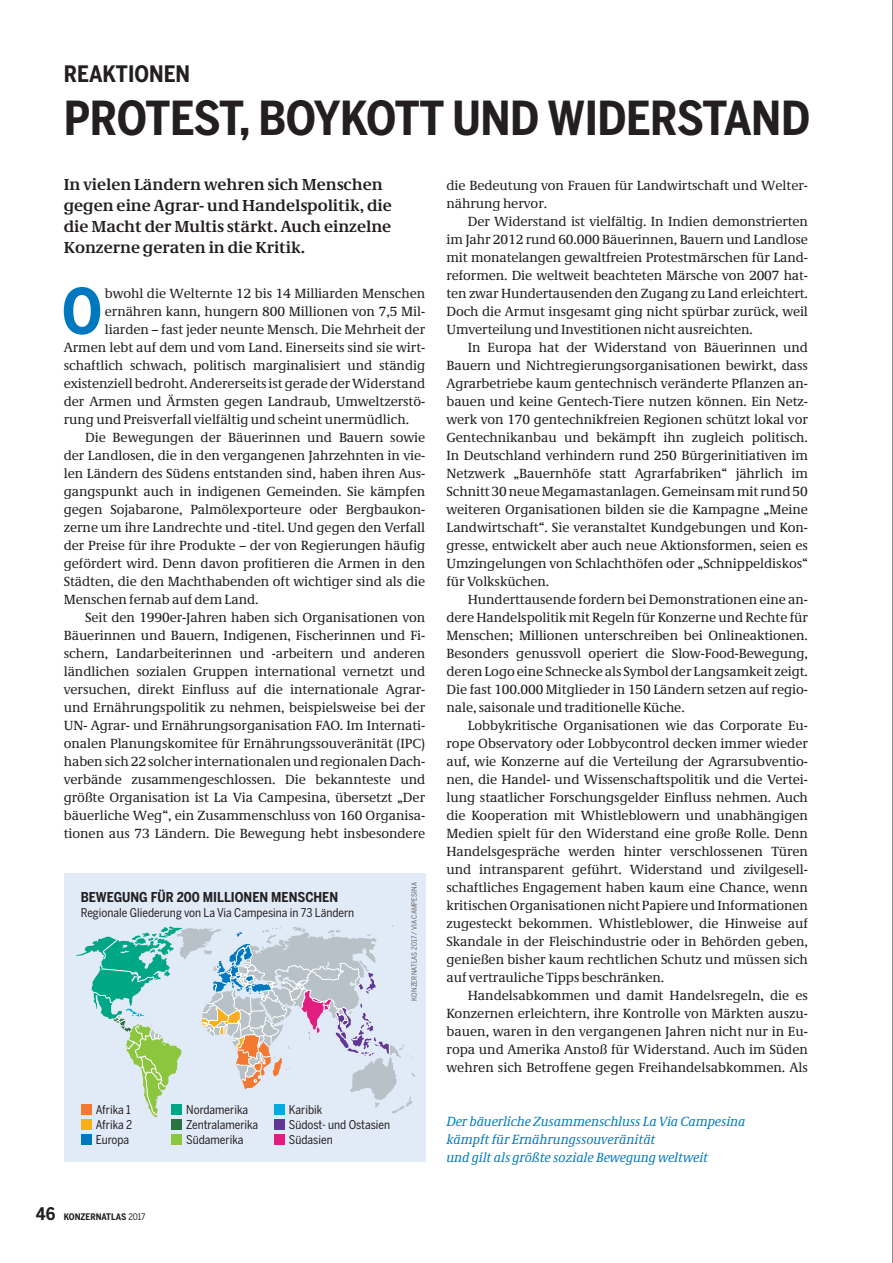
<style>
.page{position:relative;width:893px;height:1263px;background:#fff}
.page>*{position:absolute;margin:0;border:0;box-sizing:border-box;transform-origin:0 0}
.t1{font:700 62.1px "Benton Sans Cond";color:#0078c0}
.t2{font:700 46.5px "Benton Sans Cond";letter-spacing:-.015em;color:#231f20}
.t3{font:700 22.5px "Benton Sans Cond";color:#231f20}
.t4{font:700 16.5px/21px "Neue Demos";color:#231f20}
.t5{font:13.5px/18px "Demos Pro";letter-spacing:-.005em;color:#231f20;text-align:justify}
.t6{font:italic 13.5px/18px "Demos Pro";letter-spacing:-.005em;color:#0078c0}
.t7{font:700 13.5px "Benton Sans Cond";color:#231f20}
.t8{font:12px/15px "Benton Sans Cond";color:#231f20}
.t9{font:700 9px "Benton Sans Cond";color:#231f20}
.t10{font:7.2px "Benton Sans Cond";letter-spacing:.02em;color:#636366}
.s1{font-size:17.25px}
.s2{font-weight:400}
</style>
<div class="page">
<div style="left:64px;top:874px;width:361px;height:288px;background:#e1ebf7"></div>
<svg style="left:76px;top:925px;width:339px;height:192px"></svg>
<div style="left:81px;top:1104px;width:10px;height:11px;background:#f37932"></div>
<div style="left:81px;top:1119px;width:10px;height:11px;background:#faaf18"></div>
<div style="left:81px;top:1134px;width:10px;height:11px;background:#0078c0"></div>
<div style="left:171px;top:1104px;width:11px;height:11px;background:#00a786"></div>
<div style="left:171px;top:1119px;width:11px;height:11px;background:#2b7342"></div>
<div style="left:171px;top:1134px;width:11px;height:11px;background:#8bc63e"></div>
<div style="left:274px;top:1104px;width:11px;height:11px;background:#00abe1"></div>
<div style="left:274px;top:1119px;width:11px;height:11px;background:#633695"></div>
<div style="left:274px;top:1134px;width:11px;height:11px;background:#e21d80"></div>
<hr style="left:892px;top:0;width:1px;height:1263px;background:#231f20">
<h3 class="t3" style="left:64px;top:60px;width:128px">REAKTIONEN</h3>
<h2 class="t2" style="left:64px;top:92px;width:748px">PROTEST, BOYKOTT UND WIDERSTAND</h2>
<p class="t4" style="left:64px;top:174px;width:329px">In vielen Ländern wehren sich Menschen gegen eine Agrar- und Handelspolitik, die die Macht der Multis stärkt. Auch einzelne Konzerne geraten in die Kritik.</p>
<h1 class="t1" style="left:62px;top:275px;width:42px">O</h1>
<p class="t5" style="left:105px;top:284px;width:322px">bwohl die Welternte 12 bis 14 Milliarden Menschen</p>
<p class="t5" style="left:105px;top:302px;width:322px">ernähren kann, hungern 800 Millionen von 7,5 Mil-</p>
<p class="t5" style="left:105px;top:320px;width:322px">liarden – fast jeder neunte Mensch. Die Mehrheit der</p>
<p class="t5" style="left:64px;top:338px;width:363px">Armen lebt auf dem und vom Land. Einerseits sind sie wirt-</p>
<p class="t5" style="left:64px;top:356px;width:363px">schaftlich schwach, politisch marginalisiert und ständig</p>
<p class="t5" style="left:64px;top:374px;width:363px">existenziell bedroht. Andererseits ist gerade der Widerstand</p>
<p class="t5" style="left:64px;top:392px;width:363px">der Armen und Ärmsten gegen Landraub, Umweltzerstö-</p>
<p class="t5" style="left:64px;top:410px;width:347px">rung und Preisverfall vielfältig und scheint unermüdlich.</p>
<p class="t5" style="left:85px;top:428px;width:342px">Die Bewegungen der Bäuerinnen und Bauern sowie</p>
<p class="t5" style="left:64px;top:446px;width:363px">der Landlosen, die in den vergangenen Jahrzehnten in vie-</p>
<p class="t5" style="left:64px;top:464px;width:363px">len Ländern des Südens entstanden sind, haben ihren Aus-</p>
<p class="t5" style="left:64px;top:482px;width:363px">gangspunkt auch in indigenen Gemeinden. Sie kämpfen</p>
<p class="t5" style="left:64px;top:500px;width:363px">gegen Sojabarone, Palmölexporteure oder Bergbaukon-</p>
<p class="t5" style="left:64px;top:518px;width:363px">zerne um ihre Landrechte und -titel. Und gegen den Verfall</p>
<p class="t5" style="left:64px;top:536px;width:363px">der Preise für ihre Produkte – der von Regierungen häufig</p>
<p class="t5" style="left:64px;top:554px;width:363px">gefördert wird. Denn davon profitieren die Armen in den</p>
<p class="t5" style="left:64px;top:572px;width:363px">Städten, die den Machthabenden oft wichtiger sind als die</p>
<p class="t5" style="left:64px;top:590px;width:196px">Menschen fernab auf dem Land.</p>
<p class="t5" style="left:85px;top:608px;width:342px">Seit den 1990er-Jahren haben sich Organisationen von</p>
<p class="t5" style="left:64px;top:626px;width:363px">Bäuerinnen und Bauern, Indigenen, Fischerinnen und Fi-</p>
<p class="t5" style="left:64px;top:644px;width:363px">schern, Landarbeiterinnen und -arbeitern und anderen</p>
<p class="t5" style="left:64px;top:662px;width:363px">ländlichen sozialen Gruppen international vernetzt und</p>
<p class="t5" style="left:64px;top:680px;width:363px">versuchen, direkt Einfluss auf die internationale Agrar-</p>
<p class="t5" style="left:64px;top:698px;width:363px">und Ernährungspolitik zu nehmen, beispielsweise bei der</p>
<p class="t5" style="left:64px;top:716px;width:363px">UN- Agrar- und Ernährungsorganisation FAO. Im Internati-</p>
<p class="t5" style="left:64px;top:734px;width:363px">onalen Planungskomitee für Ernährungssouveränität (IPC)</p>
<p class="t5" style="left:64px;top:752px;width:363px">haben sich 22 solcher internationalen und regionalen Dach-</p>
<p class="t5" style="left:64px;top:770px;width:363px">verbände zusammengeschlossen. Die bekannteste und</p>
<p class="t5" style="left:64px;top:788px;width:363px">größte Organisation ist La Via Campesina, übersetzt „Der</p>
<p class="t5" style="left:64px;top:806px;width:363px">bäuerliche Weg“, ein Zusammenschluss von 160 Organisa-</p>
<p class="t5" style="left:64px;top:824px;width:363px">tionen aus 73 Ländern. Die Bewegung hebt insbesondere</p>
<p class="t7" style="left:81px;top:889px;width:259px">BEWEGUNG FÜR 200 MILLIONEN MENSCHEN</p>
<p class="t8" style="left:81px;top:905px;width:275px">Regionale Gliederung von La Via Campesina in 73 Ländern</p>
<p class="t10" style="left:410px;top:1001px;width:120px;rotate:-90deg">KONZERNATLAS 2017 / VIA CAMPESINA</p>
<p class="t8" style="left:96px;top:1102px;width:38px">Afrika 1<br>Afrika 2<br>Europa</p>
<p class="t8" style="left:186px;top:1102px;width:73px">Nordamerika<br>Zentralamerika<br>Südamerika</p>
<p class="t8" style="left:289px;top:1102px;width:103px">Karibik<br>Südost- und Ostasien<br>Südasien</p>
<p class="t9" style="left:36px;top:1212px;width:111px"><span class="s1">46</span> KONZERNATLAS <span class="s2">2017</span></p>
<p class="t5" style="left:446px;top:176px;width:363px">die Bedeutung von Frauen für Landwirtschaft und Welter&shy;nährung hervor.</p>
<p class="t5" style="left:446px;top:212px;width:363px;text-indent:21px">Der Widerstand ist vielfältig. In Indien demonstrierten im Jahr 2012 rund 60.000 Bäuerinnen, Bauern und Landlose mit monatelangen gewaltfreien Protestmärschen für Land&shy;reformen. Die weltweit beachteten Märsche von 2007 hat&shy;ten zwar Hundertausenden den Zugang zu Land erleichtert.<br>Doch die Armut insgesamt ging nicht spürbar zurück, weil Umverteilung und Investitionen nicht ausreichten.</p>
<p class="t5" style="left:446px;top:338px;width:363px;text-indent:21px">In Europa hat der Widerstand von Bäuerinnen und Bauern und Nichtregierungsorganisationen bewirkt, dass Agrarbetriebe kaum gentechnisch veränderte Pflanzen an&shy;bauen und keine Gentech-Tiere nutzen können. Ein Netz&shy;werk von 170 gentechnikfreien Regionen schützt lokal vor Gentechnikanbau und bekämpft ihn zugleich politisch.<br>In Deutschland verhindern rund 250 Bürgerinitiativen im Netzwerk „Bauernhöfe statt Agrarfabriken“ jährlich im Schnitt 30 neue Megamastanlagen. Gemeinsam mit rund 50 weiteren Organisationen bilden sie die Kampagne „Meine Landwirtschaft“. Sie veranstaltet Kundgebungen und Kon&shy;gresse, entwickelt aber auch neue Aktionsformen, seien es Umzingelungen von Schlachthöfen oder „Schnippeldiskos“ für Volksküchen.</p>
<p class="t5" style="left:446px;top:590px;width:363px;text-indent:21px">Hunderttausende fordern bei Demonstrationen eine an&shy;dere Handelspolitik mit Regeln für Konzerne und Rechte für Menschen; Millionen unterschreiben bei Onlineaktionen.<br>Besonders genussvoll operiert die Slow-Food-Bewegung, deren Logo eine Schnecke als Symbol der Langsamkeit zeigt.<br>Die fast 100.000 Mitglieder in 150 Ländern setzen auf regio&shy;nale, saisonale und traditionelle Küche.</p>
<p class="t5" style="left:446px;top:716px;width:363px;text-indent:21px">Lobbykritische Organisationen wie das Corporate Eu&shy;rope Observatory oder Lobbycontrol decken immer wieder auf, wie Konzerne auf die Verteilung der Agrarsubventio&shy;nen, die Handel- und Wissenschaftspolitik und die Vertei&shy;lung staatlicher Forschungsgelder Einfluss nehmen. Auch die Kooperation mit Whistleblowern und unabhängigen Medien spielt für den Widerstand eine große Rolle. Denn Handelsgespräche werden hinter verschlossenen Türen und intransparent geführt. Widerstand und zivilgesell&shy;schaftliches Engagement haben kaum eine Chance, wenn kritischen Organisationen nicht Papiere und Informationen zugesteckt bekommen. Whistleblower, die Hinweise auf Skandale in der Fleischindustrie oder in Behörden geben, genießen bisher kaum rechtlichen Schutz und müssen sich auf vertrauliche Tipps beschränken.</p>
<p class="t5" style="left:446px;top:986px;width:363px;text-indent:21px">Handelsabkommen und damit Handelsregeln, die es Konzernen erleichtern, ihre Kontrolle von Märkten auszu&shy;bauen, waren in den vergangenen Jahren nicht nur in Eu&shy;ropa und Amerika Anstoß für Widerstand. Auch im Süden wehren sich Betroffene gegen Freihandelsabkommen. Als</p>
<p class="t6" style="left:446px;top:1112px;width:301px">Der bäuerliche Zusammenschluss La Via Campesina kämpft für Ernährungssouveränität<br>und gilt als größte soziale Bewegung weltweit</p>
</div>
